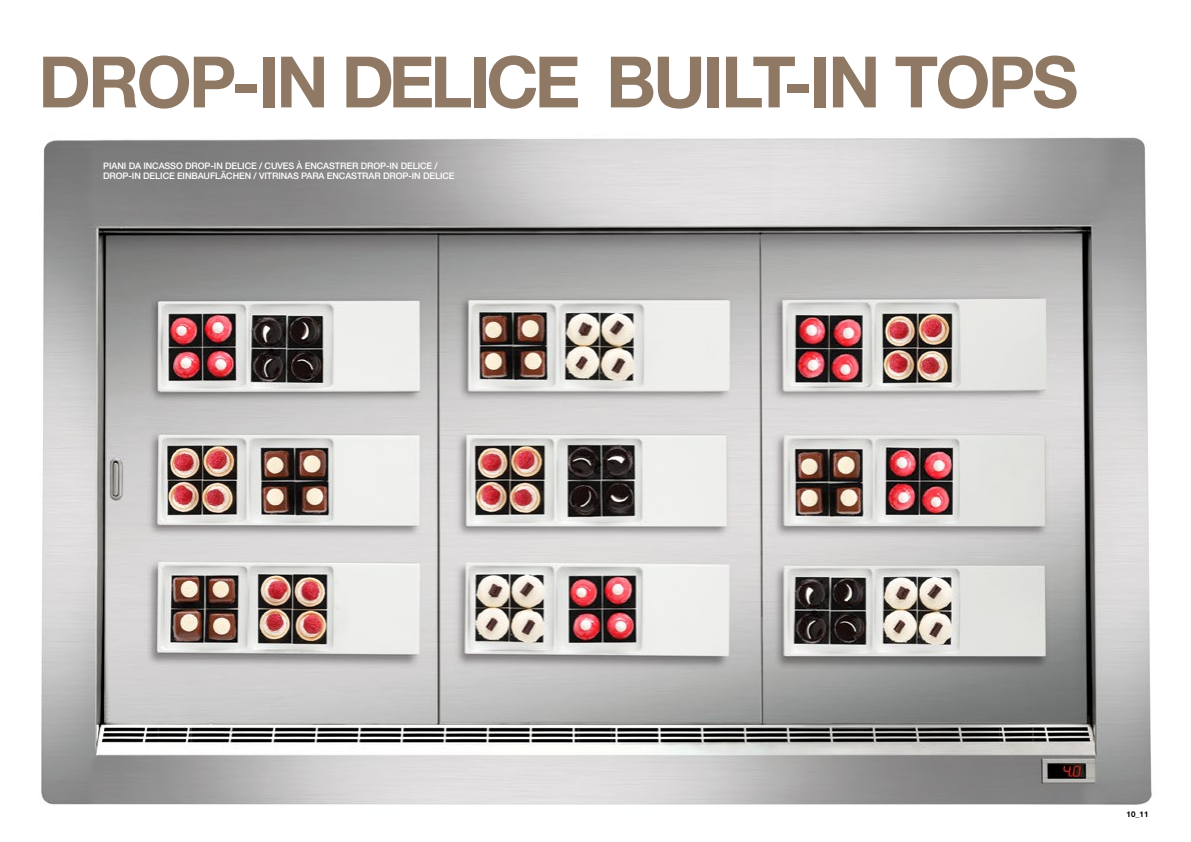
<style>
.page{position:relative;width:1191px;height:842px;background:#fff}
.page>*{position:absolute;margin:0;border:0;box-sizing:border-box;transform-origin:0 0}
.t1{font:700 71px "Helvetica Neue LT Std";letter-spacing:-.04em;color:#8f7964}
.t2{font:500 9px/10px "Helvetica Neue LT Std";letter-spacing:-.01em;color:#fff}
.t3{font:700 8px "Helvetica Neue LT Std";color:#000}
</style>
<div class="page">
<img style="left:40px;top:137px;width:1112px;height:668px">
<h1 class="t1" style="left:38px;top:38px;width:1041px">DROP-IN DELICE BUILT-IN TOPS</h1>
<p class="t2" style="left:103px;top:161px;width:353px">PIANI DA INCASSO DROP-IN DELICE / CUVES À ENCASTRER DROP-IN DELICE /<br>DROP-IN DELICE EINBAUFLÄCHEN / VITRINAS PARA ENCASTRAR DROP-IN DELICE</p>
<p class="t3" style="left:1126px;top:809px;width:23px">10_11</p>
</div>
